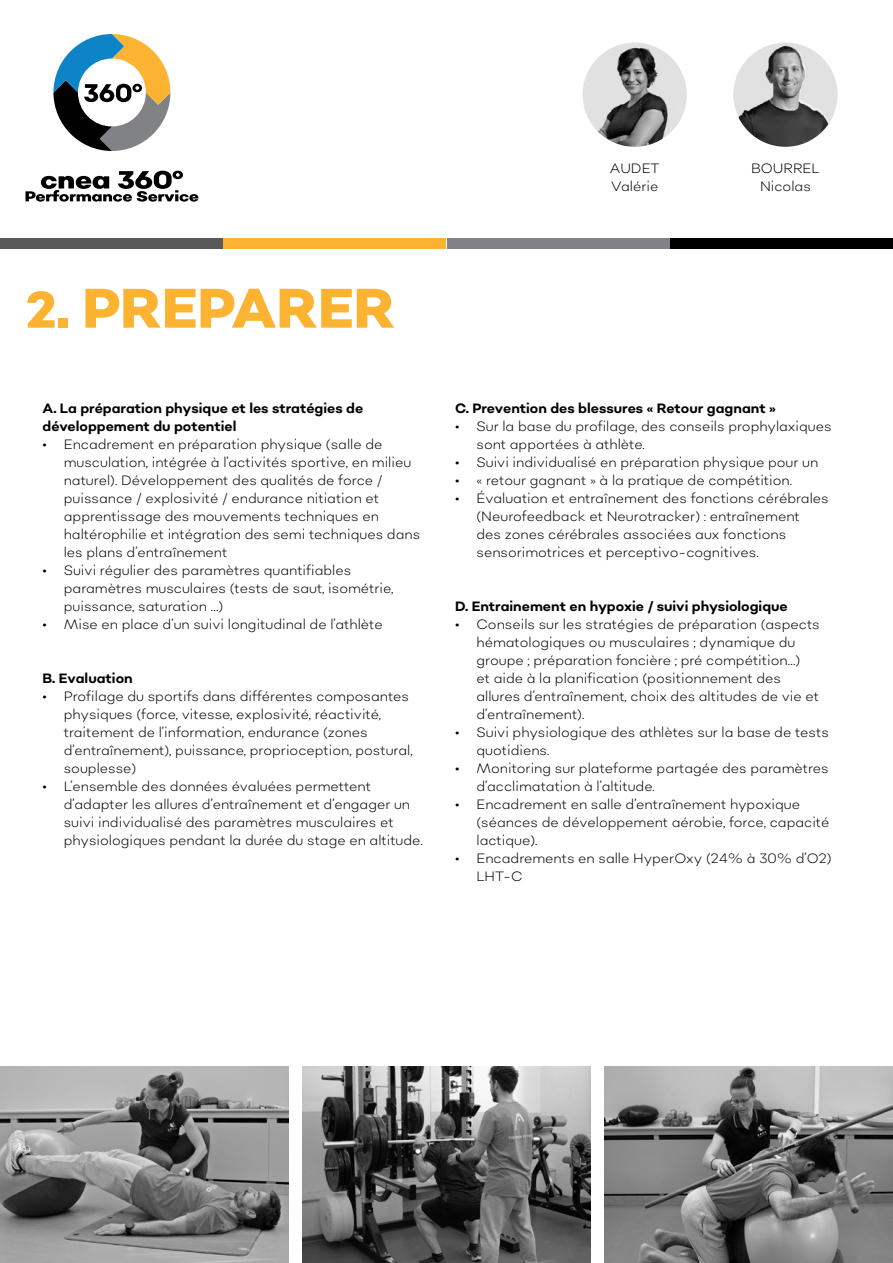
<style>
.page{position:relative;width:893px;height:1263px;background:#fff}
.page>*{position:absolute;margin:0;border:0;box-sizing:border-box;transform-origin:0 0}
.t1{font:800 55.5px "Sonny Gothic";color:#fcb331}
.t2{font:300 13.5px/18px "Sonny Gothic";color:#000}
.t3{font:700 13.5px/18px "Sonny Gothic";color:#000}
.s1{font-size:51px}
</style>
<div class="page">
<img style="left:302px;top:1067px;width:289px;height:196px">
<svg style="left:26px;top:171px;width:172px;height:31px"></svg>
<svg style="left:53px;top:34px;width:117px;height:117px"></svg>
<img style="left:0;top:1067px;width:289px;height:196px">
<img style="left:604px;top:1067px;width:289px;height:196px">
<div style="left:0;top:238px;width:222px;height:11px;background:#58595b"></div>
<div style="left:447px;top:238px;width:222px;height:11px;background:#808285"></div>
<div style="left:224px;top:238px;width:222px;height:11px;background:#fcb331"></div>
<div style="left:671px;top:238px;width:222px;height:11px;background:#000"></div>
<img style="left:583px;top:43px;width:104px;height:104px;border-radius:52px">
<img style="left:733px;top:43px;width:104px;height:104px;border-radius:52px">
<p class="t2" style="left:610px;top:159px;width:51px">AUDET<br>Valérie</p>
<p class="t2" style="left:751px;top:159px;width:70px;text-align:center">BOURREL<br>Nicolas</p>
<h1 class="t1" style="left:26px;top:272px;width:371px"><span class="s1">2.</span> PREPARER</h1>
<p class="t3" style="left:43px;top:399px;width:322px">A. La préparation physique et les stratégies de développement du potentiel</p>
<p class="t2" style="left:64px;top:435px;width:358px;text-indent:-21px">• Encadrement en préparation physique (salle de musculation, intégrée à l’activités sportive, en milieu naturel). Développement des qualités de force / puissance / explosivité / endurance nitiation et apprentissage des mouvements techniques en haltérophilie et intégration des semi techniques dans les plans d’entraînement</p>
<p class="t2" style="left:64px;top:561px;width:331px;text-indent:-21px">• Suivi régulier des paramètres quantifiables paramètres musculaires (tests de saut, isométrie, puissance, saturation …)</p>
<p class="t2" style="left:43px;top:615px;width:342px">• Mise en place d’un suivi longitudinal de l’athlète</p>
<p class="t3" style="left:43px;top:669px;width:92px">B. Evaluation</p>
<p class="t2" style="left:64px;top:687px;width:350px;text-indent:-21px">• Profilage du sportifs dans différentes composantes physiques (force, vitesse, explosivité, réactivité, traitement de l’information, endurance (zones d’entraînement), puissance, proprioception, postural, souplesse)</p>
<p class="t2" style="left:64px;top:777px;width:360px;text-indent:-21px">• L’ensemble des données évaluées permettent d’adapter les allures d’entraînement et d’engager un suivi individualisé des paramètres musculaires et physiologiques pendant la durée du stage en altitude.</p>
<p class="t3" style="left:455px;top:399px;width:322px">C. Prevention des blessures « Retour gagnant »</p>
<p class="t2" style="left:476px;top:417px;width:357px;text-indent:-21px">• Sur la base du profilage, des conseils prophylaxiques sont apportées à athlète.</p>
<p class="t2" style="left:455px;top:453px;width:365px">• Suivi individualisé en préparation physique pour un</p>
<p class="t2" style="left:455px;top:471px;width:338px">• « retour gagnant » à la pratique de compétition.</p>
<p class="t2" style="left:476px;top:489px;width:354px;text-indent:-21px">• Évaluation et entraînement des fonctions cérébrales (Neurofeedback et Neurotracker) : entraînement<br>des zones cérébrales associées aux fonctions sensorimotrices et perceptivo-cognitives.</p>
<p class="t3" style="left:455px;top:597px;width:334px">D. Entrainement en hypoxie / suivi physiologique</p>
<p class="t2" style="left:476px;top:615px;width:345px;text-indent:-21px">• Conseils sur les stratégies de préparation (aspects hématologiques ou musculaires ; dynamique du groupe ; préparation foncière ; pré compétition…)<br>et aide à la planification (positionnement des allures d’entraînement, choix des altitudes de vie et d’entraînement).</p>
<p class="t2" style="left:476px;top:723px;width:354px;text-indent:-21px">• Suivi physiologique des athlètes sur la base de tests quotidiens.</p>
<p class="t2" style="left:476px;top:759px;width:354px;text-indent:-21px">• Monitoring sur plateforme partagée des paramètres d’acclimatation à l’altitude.</p>
<p class="t2" style="left:476px;top:795px;width:355px;text-indent:-21px">• Encadrement en salle d’entraînement hypoxique (séances de développement aérobie, force, capacité lactique).</p>
<p class="t2" style="left:476px;top:849px;width:356px;text-indent:-21px">• Encadrements en salle HyperOxy (24% à 30% d’O2)<br>LHT-C</p>
</div>
